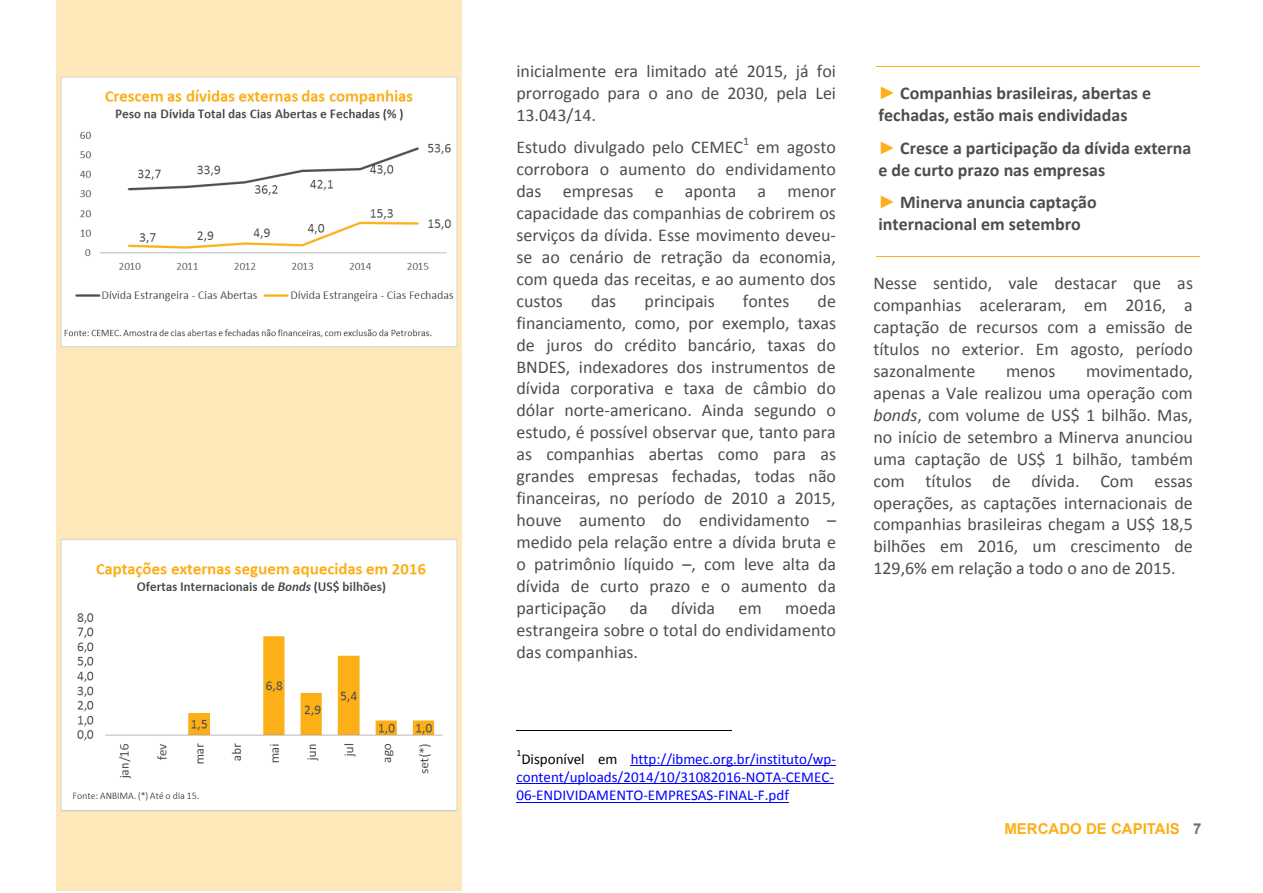
<style>
.page{position:relative;width:1263px;height:893px;background:#fff}
.page>*{position:absolute;margin:0;border:0;box-sizing:border-box;transform-origin:0 0}
.t1{font:18px/21.9px "Calibri";color:#4c4d4f;text-align:justify}
.t2{font:700 18px/21.9px "Calibri";color:#4c4d4f}
.t3{font:15px/18.3px "Calibri";color:#00f}
.t4{font:700 15px "Arial";color:#fcaf17}
.t5{font:12px "Calibri";color:#4c4d4f}
.t6{font:9.75px "Calibri";color:#000}
.s1{color:#000}
.s2{font-family:"Arial";color:#fcaf17}
.s3{font-style:italic}
.s4{color:#6d6e71}
</style>
<div class="page">
<div style="left:56px;top:0;width:406px;height:891px;background:#fee7b9"></div>
<hr style="left:516px;top:730px;width:216px;height:1px;background:#000">
<hr style="left:631px;top:765px;width:205px;height:1px;background:#00f">
<hr style="left:516px;top:783px;width:318px;height:1px;background:#00f">
<hr style="left:516px;top:802px;width:273px;height:1px;background:#00f">
<hr style="left:876px;top:66px;width:323px;height:1px;background:#fcaf17">
<hr style="left:876px;top:256px;width:323px;height:1px;background:#fcaf17">
<img style="left:63px;top:78px;width:392px;height:267px">
<div style="left:61px;top:76px;width:396px;height:271px;border:1px solid #d8d8d8"></div>
<img style="left:63px;top:541px;width:392px;height:268px">
<div style="left:61px;top:539px;width:396px;height:272px;border:1px solid #d8d8d8"></div>
<p class="t1" style="left:516px;top:60px;width:321px">inicialmente era limitado até 2015, já foi prorrogado para o ano de 2030, pela Lei 13.043/14.</p>
<p class="t1" style="left:516px;top:136px;width:228px">Estudo divulgado pelo CEMEC</p>
<p class="t5" style="left:743px;top:133px;width:8px">1</p>
<p class="t1" style="left:516px;top:136px;width:321px;text-indent:240px">em agosto corrobora o aumento do endividamento das empresas e aponta a menor capacidade das companhias de cobrirem os serviços da dívida. Esse movimento deveu&shy;se ao cenário de retração da economia, com queda das receitas, e ao aumento dos custos</p>
<p class="t1" style="left:591px;top:290px;width:27px">das</p>
<p class="t1" style="left:644px;top:290px;width:72px">principais</p>
<p class="t1" style="left:743px;top:290px;width:48px">fontes</p>
<p class="t1" style="left:516px;top:290px;width:321px;text-indent:301px">de financiamento, como, por exemplo, taxas de juros do crédito bancário, taxas do BNDES, indexadores dos instrumentos de dívida corporativa e taxa de câmbio do dólar norte-americano. Ainda segundo o estudo, é possível observar que, tanto para as companhias abertas como para as grandes empresas fechadas, todas não financeiras, no período de 2010 a 2015, houve aumento do endividamento – medido pela relação entre a dívida bruta e o patrimônio líquido –, com leve alta da dívida de curto prazo e o aumento da participação</p>
<p class="t1" style="left:630px;top:597px;width:20px">da</p>
<p class="t1" style="left:671px;top:597px;width:45px">dívida</p>
<p class="t1" style="left:738px;top:597px;width:25px">em</p>
<p class="t1" style="left:516px;top:597px;width:321px;text-indent:269px">moeda estrangeira sobre o total do endividamento das companhias.</p>
<p class="t6" style="left:516px;top:747px;width:6px">1</p>
<p class="t3" style="left:516px;top:749px;width:321px;text-indent:5px"><span class="s1">Disponível em</span> http://ibmec.org.br/instituto/wp&shy;content/uploads/2014/10/31082016-NOTA-CEMEC-<br>06-ENDIVIDAMENTO-EMPRESAS-FINAL-F.pdf</p>
<p class="t2" style="left:878px;top:82px;width:274px"><span class="s2">►</span> Companhias brasileiras, abertas e fechadas, estão mais endividadas</p>
<p class="t2" style="left:878px;top:137px;width:315px"><span class="s2">►</span> Cresce a participação da dívida externa e de curto prazo nas empresas</p>
<p class="t2" style="left:878px;top:191px;width:220px"><span class="s2">►</span> Minerva anuncia captação internacional em setembro</p>
<p class="t1" style="left:873px;top:272px;width:321px">Nesse sentido, vale destacar que as companhias aceleraram, em 2016, a captação de recursos com a emissão de títulos no exterior. Em agosto, período sazonalmente</p>
<p class="t1" style="left:873px;top:360px;width:321px;text-indent:213px">movimentado, apenas a Vale realizou uma operação com <span class="s3">bonds</span>, com volume de US$ 1 bilhão. Mas, no início de setembro a Minerva anunciou uma captação de US$ 1 bilhão, também com títulos de dívida. Com essas operações, as captações internacionais de companhias brasileiras chegam a US$ 18,5 bilhões em 2016, um crescimento de 129,6% em relação a todo o ano de 2015.</p>
<p class="t1" style="left:1006px;top:360px;width:51px">menos</p>
<p class="t4" style="left:1004px;top:819px;width:199px">MERCADO DE CAPITAIS <span class="s4">7</span></p>
</div>
